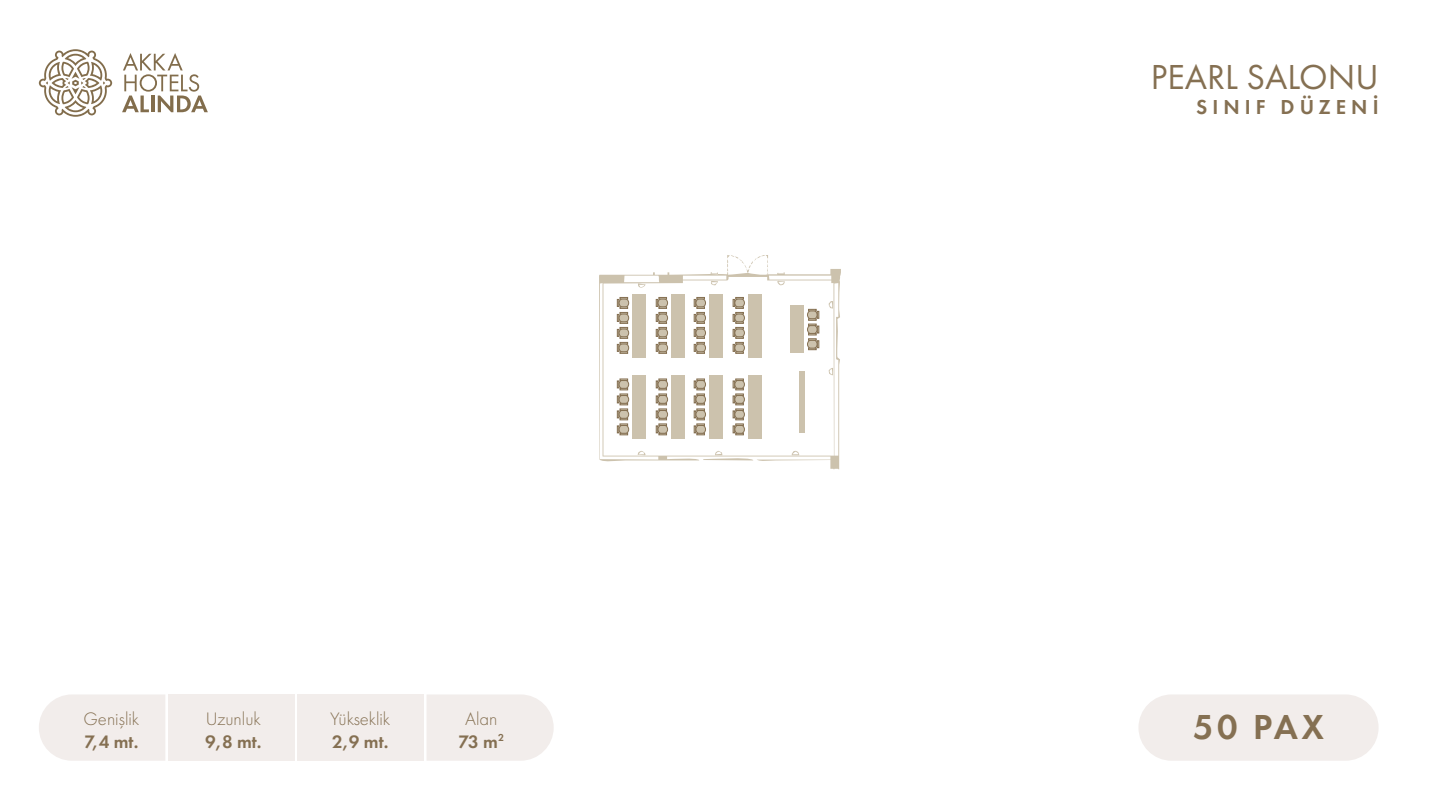
<style>
.page{position:relative;width:1440px;height:810px;background:#fff}
.page>*{position:absolute;margin:0;border:0;box-sizing:border-box;transform-origin:0 0}
.t1{font:36px "Futura PT";color:#857052}
.t2{font:600 36px "Futura PT";color:#857052}
.t3{font:600 21px "Futura PT";letter-spacing:.24em;color:#857052}
.t4{font:300 18.75px "Futura PT";color:#857052}
.t5{font:600 18.75px "Futura PT";color:#857052}
</style>
<div class="page">
<div style="left:297px;top:694px;width:127px;height:67px;background:#f2edeb"></div>
<div style="left:168px;top:694px;width:127px;height:67px;background:#f2edeb"></div>
<svg style="left:427px;top:694px;width:127px;height:67px;background:#f2eeec"></svg>
<svg style="left:39px;top:694px;width:126px;height:67px;background:#f2eeec"></svg>
<div style="left:1138px;top:694px;width:241px;height:67px;background:#f2edeb;border-radius:33px"></div>
<svg style="left:599px;top:255px;width:242px;height:214px"></svg>
<svg style="left:122px;top:53px;width:86px;height:59px"></svg>
<svg style="left:39px;top:49px;width:73px;height:68px"></svg>
<div style="left:807px;top:310px;width:10px;height:10px;border:1px solid #857052;border-radius:50%"></div>
<div style="left:807px;top:339px;width:10px;height:10px;border:1px solid #857052;border-radius:50%"></div>
<div style="left:807px;top:325px;width:10px;height:9px;border:1px solid #857052;border-radius:50%"></div>
<svg style="left:808px;top:309px;width:11px;height:41px"></svg>
<div style="left:790px;top:305px;width:14px;height:48px;background:#ccc2ad"></div>
<div style="left:800px;top:372px;width:5px;height:61px;background:#ccc2ad"></div>
<div style="left:658px;top:298px;width:10px;height:10px;border:1px solid #857052;border-radius:50%"></div>
<div style="left:658px;top:313px;width:10px;height:10px;border:1px solid #857052;border-radius:50%"></div>
<div style="left:658px;top:328px;width:10px;height:10px;border:1px solid #857052;border-radius:50%"></div>
<div style="left:658px;top:343px;width:10px;height:10px;border:1px solid #857052;border-radius:50%"></div>
<svg style="left:656px;top:297px;width:11px;height:56px"></svg>
<div style="left:671px;top:294px;width:14px;height:63px;background:#ccc2ad"></div>
<div style="left:735px;top:298px;width:10px;height:10px;border:1px solid #857052;border-radius:50%"></div>
<div style="left:735px;top:313px;width:10px;height:10px;border:1px solid #857052;border-radius:50%"></div>
<div style="left:735px;top:328px;width:10px;height:10px;border:1px solid #857052;border-radius:50%"></div>
<div style="left:735px;top:343px;width:10px;height:10px;border:1px solid #857052;border-radius:50%"></div>
<svg style="left:733px;top:297px;width:10px;height:56px"></svg>
<div style="left:748px;top:294px;width:13px;height:63px;background:#ccc2ad"></div>
<div style="left:619px;top:298px;width:10px;height:10px;border:1px solid #857052;border-radius:50%"></div>
<div style="left:619px;top:313px;width:10px;height:10px;border:1px solid #857052;border-radius:50%"></div>
<div style="left:619px;top:328px;width:10px;height:10px;border:1px solid #857052;border-radius:50%"></div>
<div style="left:619px;top:343px;width:10px;height:10px;border:1px solid #857052;border-radius:50%"></div>
<svg style="left:617px;top:297px;width:11px;height:56px"></svg>
<div style="left:632px;top:294px;width:14px;height:63px;background:#ccc2ad"></div>
<div style="left:696px;top:298px;width:10px;height:10px;border:1px solid #857052;border-radius:50%"></div>
<div style="left:696px;top:313px;width:10px;height:10px;border:1px solid #857052;border-radius:50%"></div>
<div style="left:696px;top:328px;width:10px;height:10px;border:1px solid #857052;border-radius:50%"></div>
<div style="left:696px;top:343px;width:10px;height:10px;border:1px solid #857052;border-radius:50%"></div>
<svg style="left:694px;top:297px;width:11px;height:56px"></svg>
<div style="left:709px;top:294px;width:14px;height:63px;background:#ccc2ad"></div>
<div style="left:658px;top:380px;width:10px;height:9px;border:1px solid #857052;border-radius:50%"></div>
<div style="left:658px;top:395px;width:10px;height:9px;border:1px solid #857052;border-radius:50%"></div>
<div style="left:658px;top:410px;width:10px;height:9px;border:1px solid #857052;border-radius:50%"></div>
<div style="left:658px;top:425px;width:10px;height:9px;border:1px solid #857052;border-radius:50%"></div>
<svg style="left:656px;top:379px;width:11px;height:56px"></svg>
<div style="left:671px;top:376px;width:14px;height:63px;background:#ccc2ad"></div>
<div style="left:735px;top:380px;width:10px;height:9px;border:1px solid #857052;border-radius:50%"></div>
<div style="left:735px;top:395px;width:10px;height:9px;border:1px solid #857052;border-radius:50%"></div>
<div style="left:735px;top:410px;width:10px;height:9px;border:1px solid #857052;border-radius:50%"></div>
<div style="left:735px;top:425px;width:10px;height:9px;border:1px solid #857052;border-radius:50%"></div>
<svg style="left:733px;top:379px;width:10px;height:56px"></svg>
<div style="left:748px;top:376px;width:13px;height:63px;background:#ccc2ad"></div>
<div style="left:619px;top:380px;width:10px;height:9px;border:1px solid #857052;border-radius:50%"></div>
<div style="left:619px;top:395px;width:10px;height:9px;border:1px solid #857052;border-radius:50%"></div>
<div style="left:619px;top:410px;width:10px;height:9px;border:1px solid #857052;border-radius:50%"></div>
<div style="left:619px;top:425px;width:10px;height:9px;border:1px solid #857052;border-radius:50%"></div>
<svg style="left:617px;top:379px;width:11px;height:56px"></svg>
<div style="left:632px;top:376px;width:14px;height:63px;background:#ccc2ad"></div>
<div style="left:696px;top:380px;width:10px;height:9px;border:1px solid #857052;border-radius:50%"></div>
<div style="left:696px;top:395px;width:10px;height:9px;border:1px solid #857052;border-radius:50%"></div>
<div style="left:696px;top:410px;width:10px;height:9px;border:1px solid #857052;border-radius:50%"></div>
<div style="left:696px;top:425px;width:10px;height:9px;border:1px solid #857052;border-radius:50%"></div>
<svg style="left:694px;top:379px;width:11px;height:56px"></svg>
<div style="left:709px;top:376px;width:14px;height:63px;background:#ccc2ad"></div>
<p class="t4" style="left:83px;top:708px;width:57px">Genişlik</p>
<p class="t4" style="left:206px;top:708px;width:57px">Uzunluk</p>
<p class="t4" style="left:330px;top:708px;width:62px">Yükseklik</p>
<p class="t4" style="left:465px;top:708px;width:34px">Alan</p>
<p class="t5" style="left:84px;top:730px;width:56px">7,4 mt.</p>
<p class="t5" style="left:205px;top:730px;width:58px">9,8 mt.</p>
<p class="t5" style="left:332px;top:730px;width:58px">2,9 mt.</p>
<p class="t5" style="left:459px;top:730px;width:47px">73 m<sup>2</sup></p>
<p class="t1" style="left:1151px;top:56px;width:229px">PEARL SALONU</p>
<p class="t3" style="left:1196px;top:94px;width:184px">SINIF DÜZENİ</p>
<p class="t2" style="left:1193px;top:704px;width:133px">50 PAX</p>
</div>
